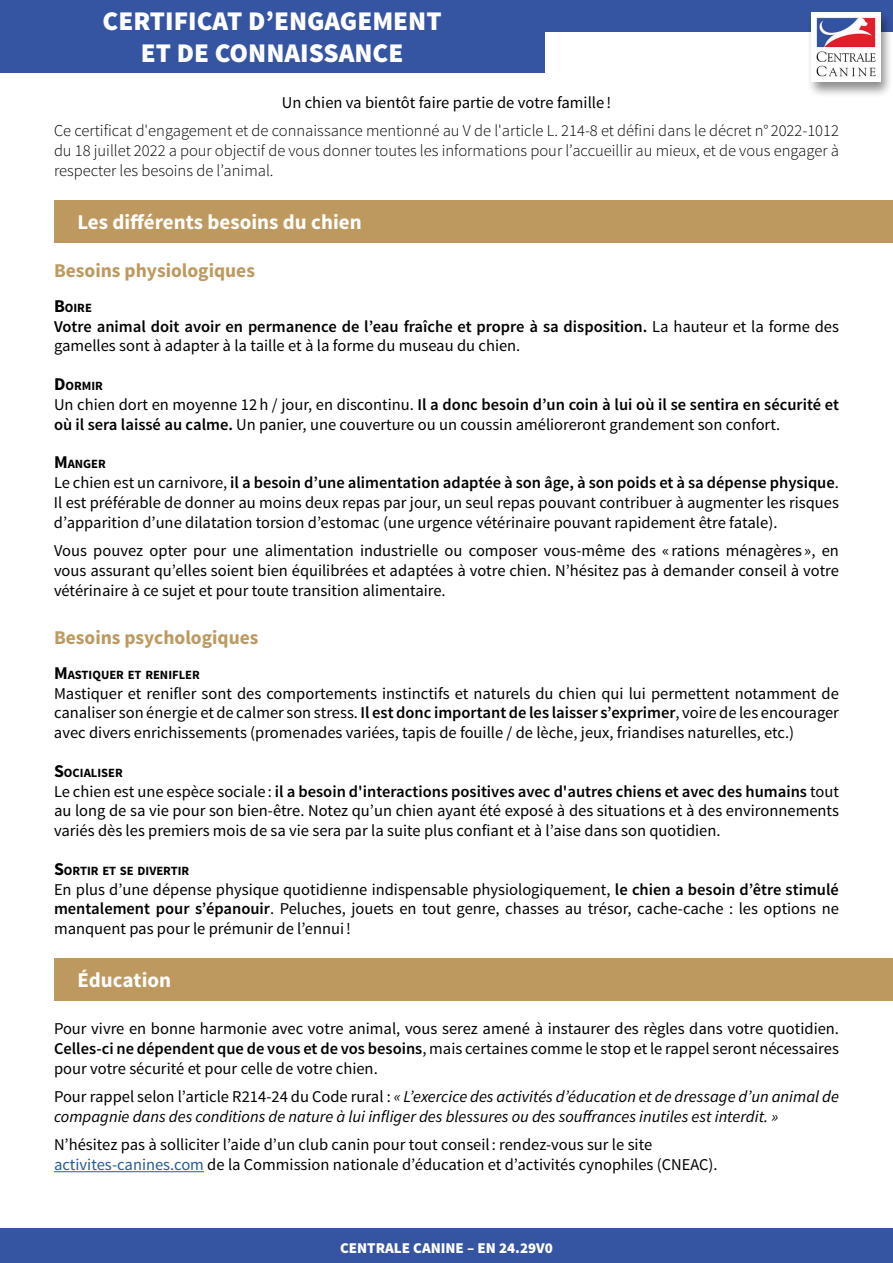
<style>
.page{position:relative;width:893px;height:1263px;background:#fff}
.page>*{position:absolute;margin:0;border:0;box-sizing:border-box;transform-origin:0 0}
.t1{font:900 27px/32.4px "Source Sans Pro";color:#fff;text-align:center}
.Titres_encadrés{font:700 21px "Source Sans Pro";color:#fff}
.Titres_dorés{font:700 19.5px "Source Sans Pro";color:#be995f}
.t2{font:16.5px/19.8px "Source Sans Pro";color:#000;text-align:justify}
.t3{font:300 16.5px/19.8px "Source Sans Pro";color:#000;text-align:justify}
.t4{font:italic 16.5px/19.8px "Source Sans Pro";color:#000}
.t5{font:900 15px "Source Sans Pro";color:#fff}
.Sous-sous-titre{font:700 12.6px "Source Sans Pro";color:#000}
.s1{font-style:inherit}
.s2{font-size:18px}
.s3{font-weight:600}
.s4{font-style:normal}
.s5{color:#275b9b}
</style>
<div class="page">
<div style="left:0;top:0;width:544px;height:72px;background:#3554a2"></div>
<div style="left:0;top:0;width:893px;height:32px;background:#3554a2"></div>
<div style="left:0;top:1229px;width:893px;height:34px;background:#3554a2"></div>
<div style="left:806px;top:11px;width:87px;height:87px;background:#000;opacity:.45"></div>
<img style="left:811px;top:13px;width:69px;height:69px">
<div style="left:54px;top:200px;width:839px;height:42px;background:#be995f"></div>
<div style="left:54px;top:958px;width:839px;height:42px;background:#be995f"></div>
<hr style="left:54px;top:1171px;width:150px;height:1px;background:#275b9b">
<h1 class="t1" style="left:103px;top:6px;width:341px">CERTIFICAT D’ENGAGEMENT<br>ET DE CONNAISSANCE</h1>
<p class="t2" style="left:282px;top:93px;width:331px">Un chien va bientôt faire partie de votre famille !</p>
<p class="t3" style="left:54px;top:121px;width:786px">Ce certificat d'engagement et de connaissance mentionné au <span class="s1">V</span> de l'article L. 214-8 et défini dans le décret n° 2022-1012 du 18 juillet 2022 a pour objectif de vous donner toutes les informations pour l’accueillir au mieux, et de vous engager à respecter les besoins de l’animal.</p>
<p class="Titres_encadrés" style="left:77px;top:208px;width:286px">Les différents besoins du chien</p>
<p class="Titres_dorés" style="left:54px;top:258px;width:203px">Besoins physiologiques</p>
<p class="Sous-sous-titre" style="left:54px;top:299px;width:39px"><span class="s2">B</span>OIRE</p>
<p class="t2" style="left:54px;top:316px;width:786px"><span class="s3">Votre animal doit avoir en permanence de l’eau fraîche et propre à sa disposition.</span> La hauteur et la forme des gamelles sont à adapter à la taille et à la forme du museau du chien.</p>
<p class="Sous-sous-titre" style="left:54px;top:378px;width:50px"><span class="s2">D</span>ORMIR</p>
<p class="t2" style="left:54px;top:395px;width:786px">Un chien dort en moyenne 12h / jour, en discontinu. <span class="s3">Il a donc besoin d’un coin à lui où il se sentira en sécurité et où il sera laissé au calme.</span> Un panier, une couverture ou un coussin amélioreront grandement son confort.</p>
<p class="Sous-sous-titre" style="left:54px;top:456px;width:53px"><span class="s2">M</span>ANGER</p>
<p class="t2" style="left:54px;top:473px;width:786px">Le chien est un carnivore, <span class="s3">il a besoin d’une alimentation adaptée à son âge, à son poids et à sa dépense physique</span>.<br>Il est préférable de donner au moins deux repas par jour, un seul repas pouvant contribuer à augmenter les risques d’apparition d’une dilatation torsion d’estomac (une urgence vétérinaire pouvant rapidement être fatale).</p>
<p class="t2" style="left:54px;top:541px;width:786px">Vous pouvez opter pour une alimentation industrielle ou composer vous-même des « rations ménagères », en vous assurant qu’elles soient bien équilibrées et adaptées à votre chien. N’hésitez pas à demander conseil à votre vétérinaire à ce sujet et pour toute transition alimentaire.</p>
<p class="Titres_dorés" style="left:54px;top:625px;width:206px">Besoins psychologiques</p>
<p class="Sous-sous-titre" style="left:54px;top:666px;width:147px"><span class="s2">M</span>ASTIQUER ET RENIFLER</p>
<p class="t2" style="left:54px;top:683px;width:786px">Mastiquer et renifler sont des comportements instinctifs et naturels du chien qui lui permettent notamment de canaliser son énergie et de calmer son stress. <span class="s3">Il est donc important de les laisser s’exprimer</span>, voire de les encourager avec divers enrichissements (promenades variées, tapis de fouille / de lèche, jeux, friandises naturelles, etc.)</p>
<p class="Sous-sous-titre" style="left:54px;top:764px;width:70px"><span class="s2">S</span>OCIALISER</p>
<p class="t2" style="left:54px;top:781px;width:786px">Le chien est une espèce sociale : <span class="s3">il a besoin d'interactions positives avec d'autres chiens et avec des humains</span> tout au long de sa vie pour son bien-être. Notez qu’un chien ayant été exposé à des situations et à des environnements variés dès les premiers mois de sa vie sera par la suite plus confiant et à l’aise dans son quotidien.</p>
<p class="Sous-sous-titre" style="left:54px;top:862px;width:137px"><span class="s2">S</span>ORTIR ET SE DIVERTIR</p>
<p class="t2" style="left:54px;top:879px;width:786px">En plus d’une dépense physique quotidienne indispensable physiologiquement, <span class="s3">le chien a besoin d’être stimulé mentalement pour s’épanouir</span>. Peluches, jouets en tout genre, chasses au trésor, cache-cache : les options ne manquent pas pour le prémunir de l’ennui!</p>
<p class="Titres_encadrés" style="left:77px;top:967px;width:95px">Éducation</p>
<p class="t2" style="left:54px;top:1019px;width:787px">Pour vivre en bonne harmonie avec votre animal, vous serez amené à instaurer des règles dans votre quotidien.<br><span class="s3">Celles-ci ne dépendent que de vous et de vos besoins</span>, mais certaines comme le stop et le rappel seront nécessaires pour votre sécurité et pour celle de votre chien.</p>
<p class="t4" style="left:54px;top:1087px;width:786px"><span class="s4">Pour rappel selon l’article R214-24 du Code rural :</span> « L’exercice des activités d’éducation et de dressage d’un animal de compagnie dans des conditions de nature à lui infliger des blessures ou des souffrances inutiles est interdit. »</p>
<p class="t2" style="left:54px;top:1135px;width:665px">N’hésitez pas à solliciter l’aide d’un club canin pour tout conseil: rendez-vous sur le site <span class="s5">activites-canines.com</span> de la Commission nationale d’éducation et d’activités cynophiles (CNEAC).</p>
<p class="t5" style="left:340px;top:1238px;width:214px">CENTRALE CANINE – EN 24.29V0</p>
</div>
